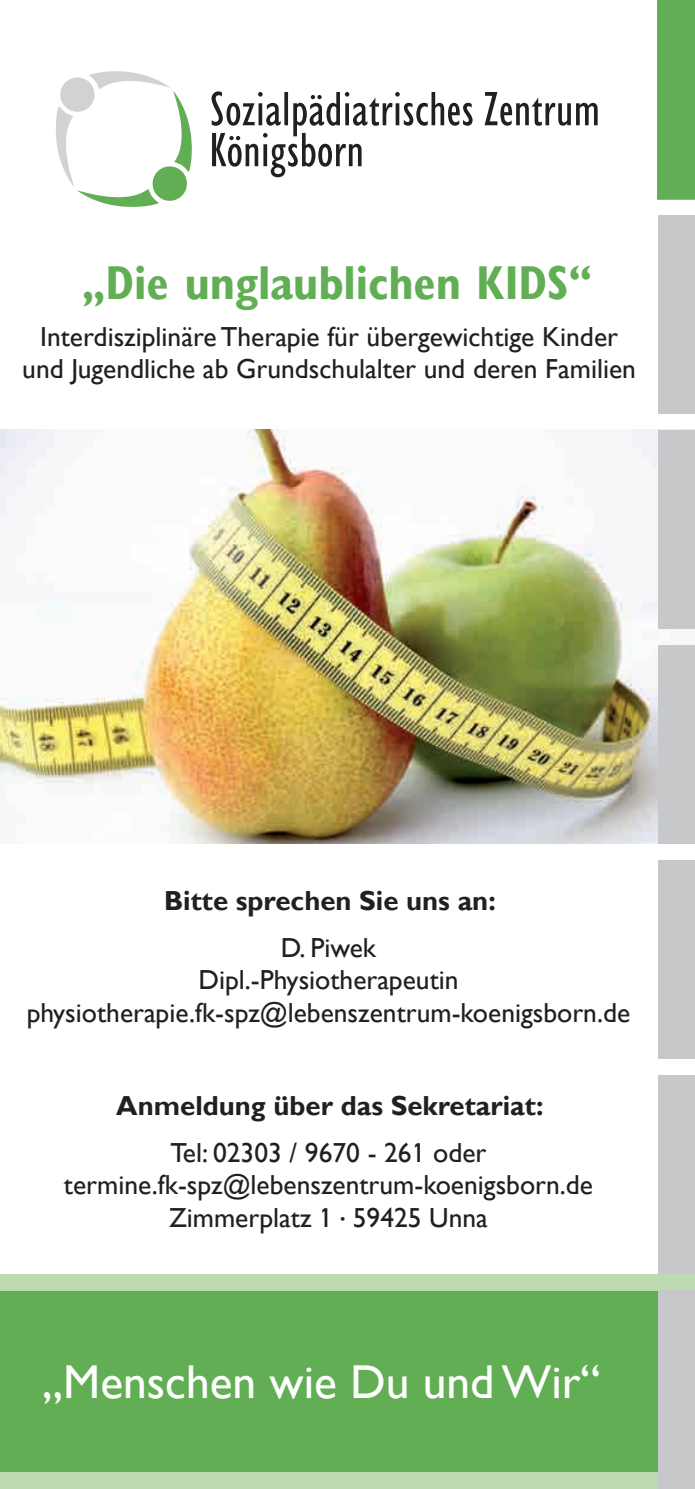
<style>
.page{position:relative;width:695px;height:1489px;background:#fff}
.page>*{position:absolute;margin:0;border:0;box-sizing:border-box;transform-origin:0 0}
.Titel{font:700 condensed 47.5px "Gill Sans";color:#62ae54}
.t1{font:47.5px "Gill Sans";color:#fff}
.Fließtext{font:27.5px/32.5px "Gill Sans";color:#231f20;text-align:center}
.Fließtext-2{font:700 27.5px "Gill Sans";color:#231f20}
.s1{font-family:"Humanst 521 BT Roman Multi"}
.s2{font-size:15px}
</style>
<div class="page">
<img style="left:0;top:429px;width:694px;height:414px">
<div style="left:0;top:1287px;width:694px;height:185px;background:#62ae54"></div>
<div style="left:0;top:1273px;width:694px;height:17px;background:#bddab3"></div>
<div style="left:0;top:1472px;width:694px;height:16px;background:#bddab3"></div>
<div style="left:657px;top:0;width:37px;height:200px;background:#62ae54"></div>
<div style="left:658px;top:215px;width:36px;height:198px;background:#c7c8ca"></div>
<div style="left:658px;top:430px;width:36px;height:198px;background:#c7c8ca"></div>
<div style="left:658px;top:645px;width:36px;height:198px;background:#c7c8ca"></div>
<div style="left:658px;top:860px;width:36px;height:198px;background:#c7c8ca"></div>
<div style="left:658px;top:1075px;width:36px;height:198px;background:#c7c8ca"></div>
<div style="left:658px;top:1290px;width:36px;height:198px;background:#c7c8ca"></div>
<svg style="left:55px;top:71px;width:137px;height:136px"></svg>
<svg style="left:211px;top:91px;width:386px;height:86px"></svg>
<p class="Titel" style="left:82px;top:255px;width:512px">„Die unglaublichen KIDS“</p>
<p class="Fließtext" style="left:22px;top:321px;width:615px">Interdisziplinäre Therapie für übergewichtige Kinder und Jugendliche ab Grundschulalter und deren Familien</p>
<p class="Fließtext-2" style="left:164px;top:884px;width:333px">Bitte sprechen Sie uns an:</p>
<p class="Fließtext" style="left:27px;top:931px;width:605px">D. Piwek<br>Dipl.-Physiotherapeutin physiotherapie.fk-spz@lebenszentrum-koenigsborn.de</p>
<p class="Fließtext-2" style="left:116px;top:1089px;width:429px">Anmeldung über das Sekretariat:</p>
<p class="Fließtext" style="left:64px;top:1136px;width:530px">Tel: 02303 / 9670 - 26<span class="s1">1</span> oder termine.fk-spz@lebenszentrum-koenigsborn.de<br>Zimmerplatz <span class="s1">1</span> <span class="s2">•</span> 59425 Unna</p>
<p class="t1" style="left:42px;top:1354px;width:560px">„Menschen wie Du und Wir“</p>
</div>
